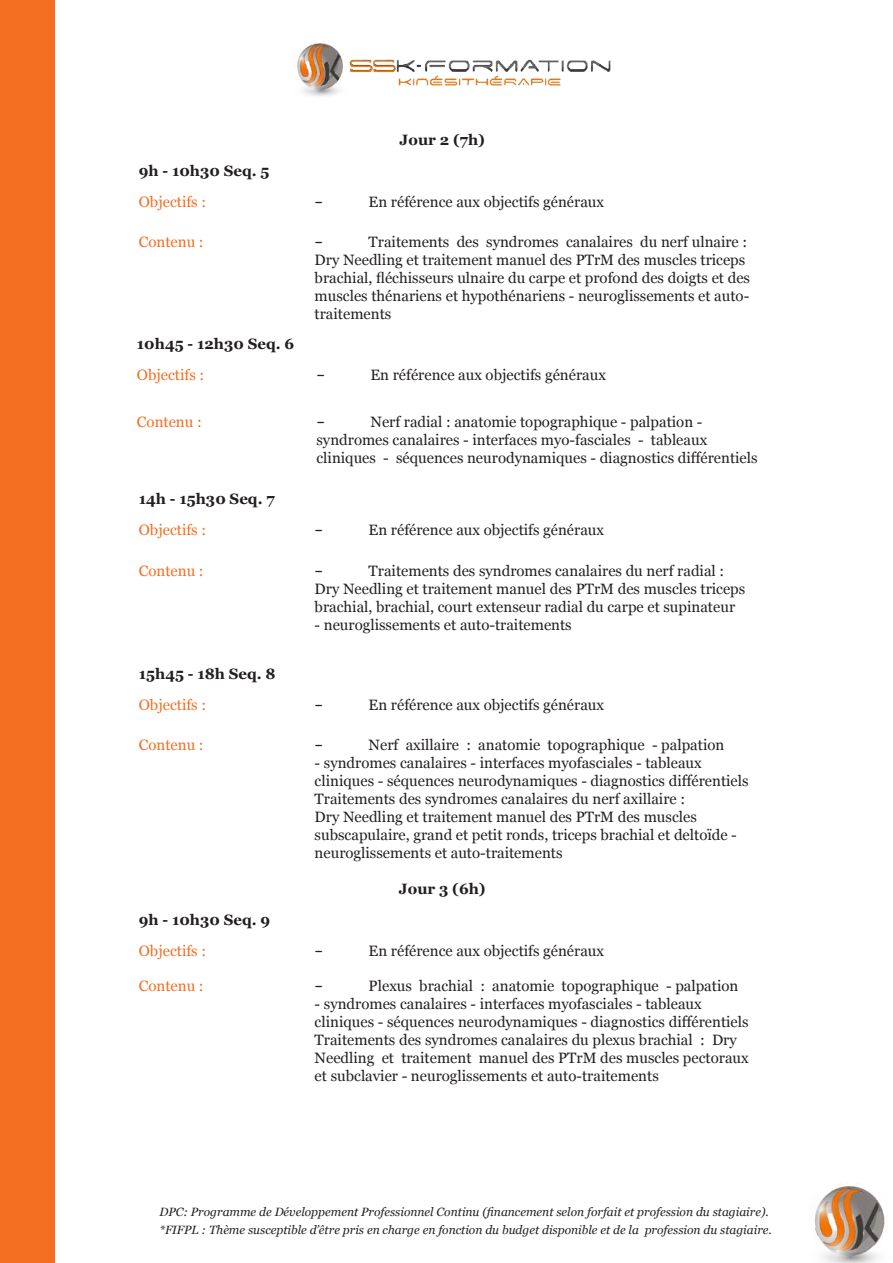
<style>
.page{position:relative;width:893px;height:1263px;background:#fff}
.page>*{position:absolute;margin:0;border:0;box-sizing:border-box;transform-origin:0 0}
.t1{font:15px/18px "Georgia";color:#231f20}
.t2{font:15px "Georgia";color:#f36e21}
.t3{font:700 15px "Georgia";color:#231f20}
.t4{font:15px "Rubik";color:#231f20}
.t5{font:italic 12px/18px "Georgia";color:#231f20}
</style>
<div class="page">
<div style="left:0;top:0;width:54px;height:1263px;background:#f36e21"></div>
<hr style="left:892px;top:0;width:1px;height:1263px;background:#f36e21">
<img style="left:815px;top:1178px;width:78px;height:85px">
<img style="left:297px;top:43px;width:314px;height:53px">
<p class="t3" style="left:400px;top:128px;width:87px">Jour 2 (7h)</p>
<p class="t3" style="left:139px;top:160px;width:132px">9h - 10h30 Seq. 5</p>
<p class="t2" style="left:139px;top:191px;width:69px">Objectifs :</p>
<p class="t4" style="left:315px;top:193px;width:10px">–</p>
<p class="t1" style="left:369px;top:192px;width:237px">En référence aux objectifs généraux</p>
<p class="t2" style="left:139px;top:231px;width:66px">Contenu :</p>
<p class="t4" style="left:315px;top:233px;width:10px">–</p>
<p class="t1" style="left:315px;top:232px;width:437px;text-indent:54px">Traitements des syndromes canalaires du nerf ulnaire :<br>Dry Needling et traitement manuel des PTrM des muscles triceps brachial, fléchisseurs ulnaire du carpe et profond des doigts et des muscles thénariens et hypothénariens - neuroglissements et auto&shy;traitements</p>
<p class="t3" style="left:137px;top:332px;width:159px">10h45 - 12h30 Seq. 6</p>
<p class="t2" style="left:137px;top:364px;width:69px">Objectifs :</p>
<p class="t4" style="left:316px;top:366px;width:10px">–</p>
<p class="t1" style="left:370px;top:365px;width:237px">En référence aux objectifs généraux</p>
<p class="t2" style="left:137px;top:411px;width:66px">Contenu :</p>
<p class="t4" style="left:316px;top:413px;width:10px">–</p>
<p class="t1" style="left:316px;top:412px;width:443px;text-indent:54px">Nerf radial : anatomie topographique - palpation - syndromes canalaires - interfaces myo-fasciales - tableaux cliniques - séquences neurodynamiques - diagnostics différentiels</p>
<p class="t3" style="left:139px;top:488px;width:137px">14h - 15h30 Seq. 7</p>
<p class="t2" style="left:139px;top:519px;width:69px">Objectifs :</p>
<p class="t4" style="left:315px;top:522px;width:10px">–</p>
<p class="t1" style="left:369px;top:521px;width:237px">En référence aux objectifs généraux</p>
<p class="t2" style="left:139px;top:560px;width:66px">Contenu :</p>
<p class="t4" style="left:315px;top:562px;width:10px">–</p>
<p class="t1" style="left:315px;top:561px;width:432px;text-indent:54px">Traitements des syndromes canalaires du nerf radial :<br>Dry Needling et traitement manuel des PTrM des muscles triceps brachial, brachial, court extenseur radial du carpe et supinateur</p>
<p class="t1" style="left:315px;top:615px;width:259px">- neuroglissements et auto-traitements</p>
<p class="t3" style="left:139px;top:662px;width:138px">15h45 - 18h Seq. 8</p>
<p class="t2" style="left:139px;top:694px;width:69px">Objectifs :</p>
<p class="t4" style="left:315px;top:696px;width:10px">–</p>
<p class="t1" style="left:369px;top:695px;width:237px">En référence aux objectifs généraux</p>
<p class="t2" style="left:139px;top:734px;width:66px">Contenu :</p>
<p class="t4" style="left:315px;top:736px;width:10px">–</p>
<p class="t1" style="left:369px;top:735px;width:357px">Nerf axillaire : anatomie topographique - palpation</p>
<p class="t1" style="left:315px;top:753px;width:435px">- syndromes canalaires - interfaces myofasciales - tableaux cliniques - séquences neurodynamiques - diagnostics différentiels Traitements des syndromes canalaires du nerf axillaire :<br>Dry Needling et traitement manuel des PTrM des muscles subscapulaire, grand et petit ronds, triceps brachial et deltoïde - neuroglissements et auto-traitements</p>
<p class="t3" style="left:399px;top:877px;width:88px">Jour 3 (6h)</p>
<p class="t3" style="left:139px;top:909px;width:133px">9h - 10h30 Seq. 9</p>
<p class="t2" style="left:139px;top:940px;width:69px">Objectifs :</p>
<p class="t4" style="left:315px;top:943px;width:10px">–</p>
<p class="t1" style="left:369px;top:941px;width:237px">En référence aux objectifs généraux</p>
<p class="t2" style="left:139px;top:975px;width:66px">Contenu :</p>
<p class="t4" style="left:315px;top:977px;width:10px">–</p>
<p class="t1" style="left:369px;top:976px;width:371px">Plexus brachial : anatomie topographique - palpation</p>
<p class="t1" style="left:315px;top:994px;width:436px">- syndromes canalaires - interfaces myofasciales - tableaux cliniques - séquences neurodynamiques - diagnostics différentiels Traitements des syndromes canalaires du plexus brachial : Dry Needling et traitement manuel des PTrM des muscles pectoraux et subclavier - neuroglissements et auto-traitements</p>
<p class="t5" style="left:159px;top:1202px;width:614px">DPC: Programme de Développement Professionnel Continu (financement selon forfait et profession du stagiaire). *FIFPL : Thème susceptible d’être pris en charge en fonction du budget disponible et de la profession du stagiaire.</p>
</div>
